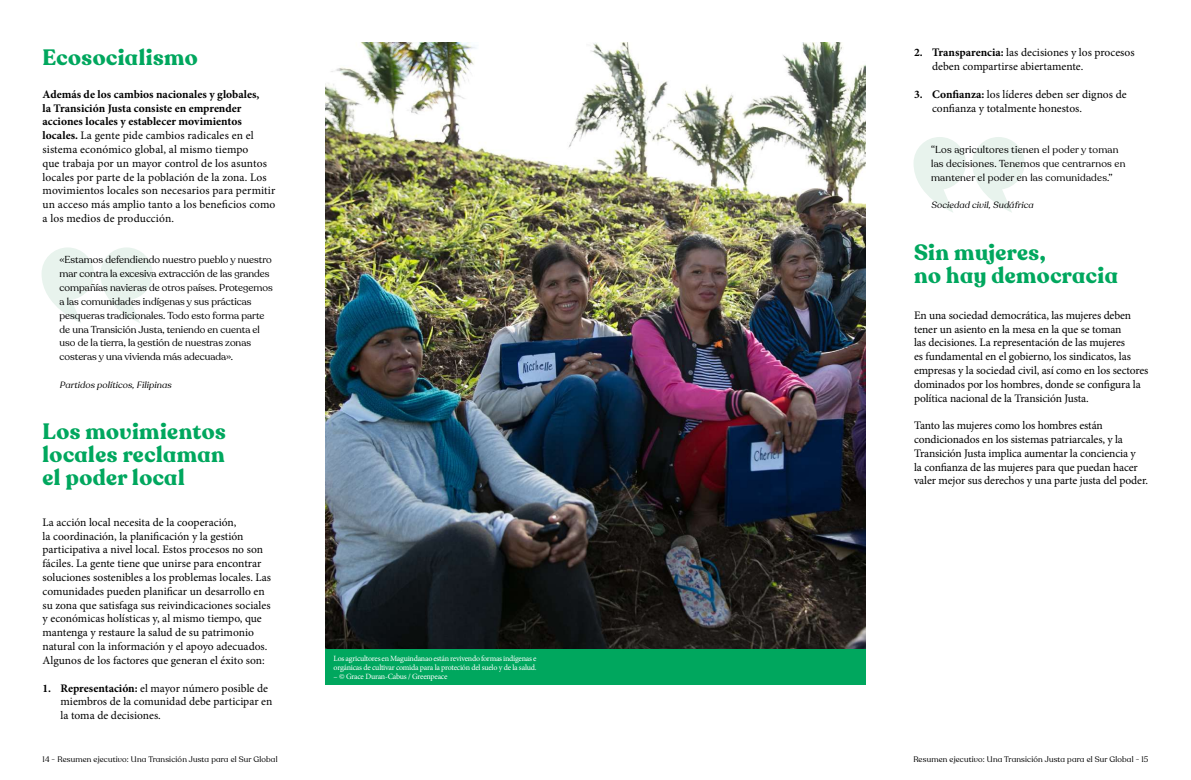
<style>
.page{position:relative;width:1191px;height:780px;background:#fff}
.page>*{position:absolute;margin:0;border:0;box-sizing:border-box;transform-origin:0 0}
.t1{font:249.1px "geeeki";color:#e8f3ed}
.t2{font:700 22px/23px "Recoleta Alt";letter-spacing:.02em;color:#00a75e;text-align:justify}
.t3{font:11.5px/13.8px "Minion Pro";letter-spacing:-.005em;color:#000}
.t4{font:10px/13.8px "Recoleta";color:#000}
.t5{font:10px/13.8px "Recoleta";letter-spacing:.02em;color:#000}
.t6{font:italic 9px "Recoleta Alt";color:#000}
.t7{font:8px/9px "Minion Pro";letter-spacing:-.03em;color:#fff}
.t8{font:8px "Recoleta Alt";letter-spacing:.02em;color:#000}
.s1{font-weight:700}
</style>
<div class="page">
<img style="left:325px;top:43px;width:541px;height:606px">
<div style="left:325px;top:649px;width:541px;height:35px;background:#00a75e"></div>
<h2 class="t2" style="left:43px;top:46px;width:157px">Ecosocialismo</h2>
<p class="t3" style="left:43px;top:87px;width:234px"><span class="s1">Además de los cambios nacionales y globales,<br>la Transición Justa consiste en emprender acciones locales y establecer movimientos locales.</span> La gente pide cambios radicales en el sistema económico global, al mismo tiempo<br>que trabaja por un mayor control de los asuntos locales por parte de la población de la zona. Los movimientos locales son necesarios para permitir un acceso más amplio tanto a los beneficios como a los medios de producción.</p>
<p class="t4" style="left:60px;top:253px;width:215px">«Estamos defendiendo nuestro pueblo y nuestro mar contra la excesiva extracción de las grandes compañías navieras de otros países. Protegemos a las comunidades indígenas y sus prácticas pesqueras tradicionales. Todo esto forma parte de una Transición Justa, teniendo en cuenta el uso de la tierra, la gestión de nuestras zonas costeras y una vivienda más adecuada».</p>
<p class="t6" style="left:60px;top:379px;width:115px">Partidos políticos,Filipinas</p>
<h2 class="t2" style="left:43px;top:420px;width:185px">Los movimientos locales reclaman el poder local</h2>
<p class="t3" style="left:43px;top:515px;width:230px">La acción local necesita de la cooperación,<br>la coordinación, la planificación y la gestión participativa a nivel local. Estos procesos no son fáciles. La gente tiene que unirse para encontrar soluciones sostenibles a los problemas locales. Las comunidades pueden planificar un desarrollo en su zona que satisfaga sus reivindicaciones sociales y económicas holísticas y, al mismo tiempo, que mantenga y restaure la salud de su patrimonio natural con la información y el apoyo adecuados.<br>Algunos de los factores que generan el éxito son:</p>
<p class="t3" style="left:61px;top:681px;width:213px;text-indent:-18px"><span class="s1">1. Representación:</span> el mayor número posible de miembros de la comunidad debe participar en la toma de decisiones.</p>
<h1 class="t1" style="left:33px;top:190px;width:130px">“</h1>
<p class="t7" style="left:333px;top:654px;width:204px">Los agricultores en Maguindanao están revivendo formas indígenas e orgánicas de cultivar comida para la proteción del suelo y de la salud.</p>
<p class="t7" style="left:333px;top:672px;width:115px">– © Grace Duran-Cabus / Greenpeace</p>
<p class="t3" style="left:932px;top:46px;width:204px;text-indent:-18px"><span class="s1">2. Transparencia:</span> las decisiones y los procesos deben compartirse abiertamente.</p>
<p class="t3" style="left:932px;top:87px;width:196px;text-indent:-18px"><span class="s1">3. Confianza:</span> los líderes deben ser dignos de confianza y totalmente honestos.</p>
<p class="t5" style="left:931px;top:143px;width:196px">“Los agricultores tienen el poder y toman las decisiones. Tenemos que centrarnos en mantener el poder en las comunidades.”</p>
<p class="t6" style="left:931px;top:199px;width:106px">Sociedad civil,Sudáfrica</p>
<h2 class="t2" style="left:914px;top:241px;width:205px">Sin mujeres,<br>no hay democracia</h2>
<p class="t3" style="left:914px;top:308px;width:236px">En una sociedad democrática, las mujeres deben tener un asiento en la mesa en la que se toman<br>las decisiones. La representación de las mujeres<br>es fundamental en el gobierno, los sindicatos, las empresas y la sociedad civil, así como en los sectores dominados por los hombres, donde se configura la política nacional de la Transición Justa.</p>
<p class="t3" style="left:914px;top:418px;width:235px">Tanto las mujeres como los hombres están condicionados en los sistemas patriarcales, y la Transición Justa implica aumentar la conciencia y<br>la confianza de las mujeres para que puedan hacer valer mejor sus derechos y una parte justa del poder.</p>
<h1 class="t1" style="left:904px;top:79px;width:130px">“</h1>
<p class="t8" style="left:43px;top:753px;width:236px">14 - Resumen ejecutivo: Una Transición Justa para el Sur Global</p>
<p class="t8" style="left:913px;top:753px;width:237px">Resumen ejecutivo: Una Transición Justa para el Sur Global - 15</p>
</div>
